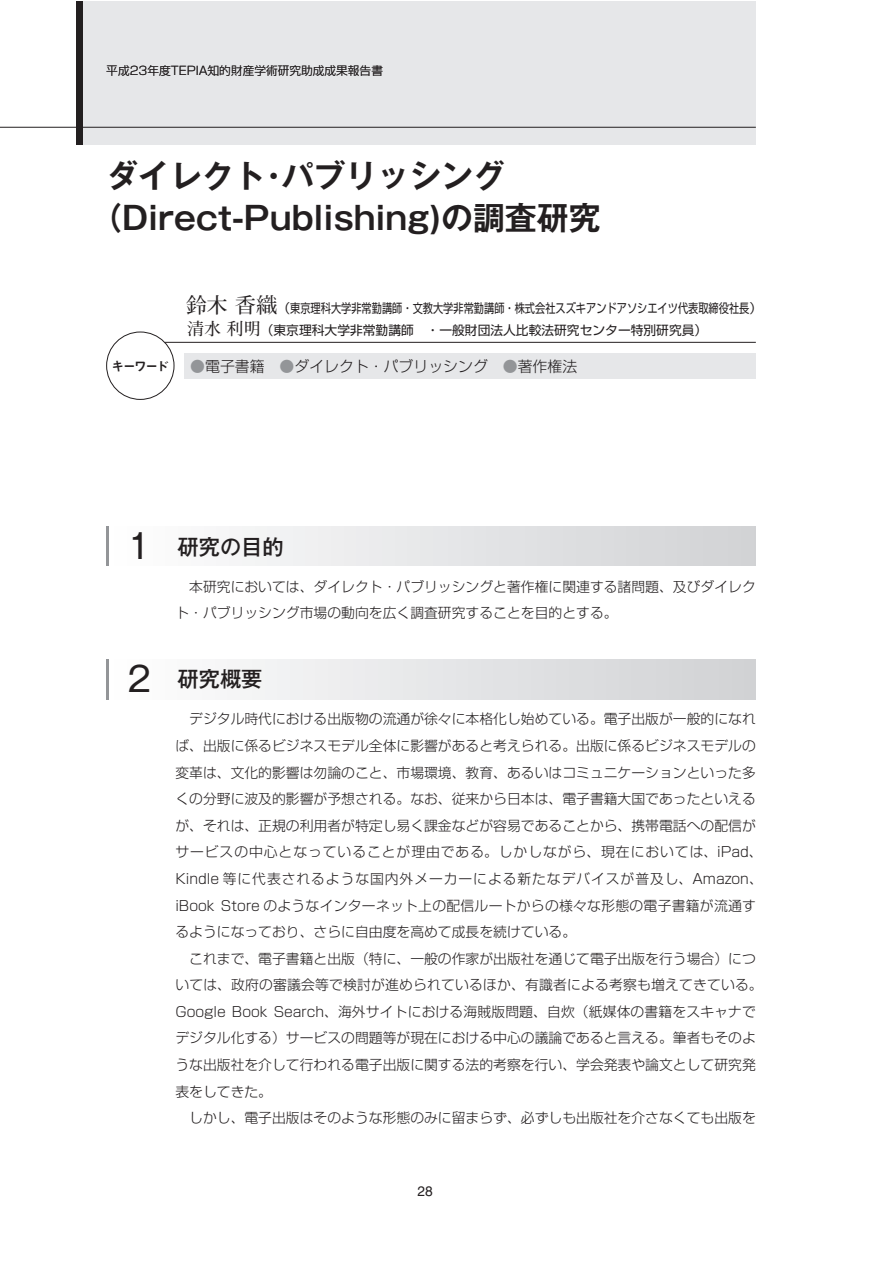
<style>
.page{position:relative;width:893px;height:1263px;background:#fff}
.page>*{position:absolute;margin:0;border:0;box-sizing:border-box;transform-origin:0 0}
.t1{font:700 31.95px/42.5px "Gothic MB101 Pro De";color:#231f20}
.t2{font:500 21.3px "Gothic MB101 Pro";color:#231f20}
.t3{font:300 14.85px "Shin Go Pro";color:#231f20}
.t4{font:300 13.8px/26.5px "Shin Go Pro";color:#231f20}
.t5{font:13.8px "Helvetica LT Std";color:#231f20}
.t6{font:12.75px/21.8px "Shin Go Pro";color:#231f20}
.t7{font:12.75px "Midashi Go Pro MB31";letter-spacing:-.115em;color:#231f20}
.t8{font:300 11.7px "Shin Go Pro";color:#231f20}
.s1{font-family:"Futo Min A101 Pro";font-weight:700;font-size:21.3px}
.s2{font-family:"Futo Min A101 Pro";font-weight:700;font-size:16.95px}
.s3{font-family:"Gothic MB101 Pro";color:#939598}
.s4{color:#939598}
.s5{font-weight:400;font-size:34.05px}
</style>
<div class="page">
<div style="left:106px;top:659px;width:650px;height:40px;background:linear-gradient(to right,#fefefe,#d0d1d4)"></div>
<hr style="left:106px;top:659px;width:3px;height:40px;background:#939598">
<div style="left:106px;top:526px;width:650px;height:40px;background:linear-gradient(to right,#fefefe,#d1d2d4)"></div>
<hr style="left:106px;top:526px;width:3px;height:40px;background:#939598">
<div style="left:82px;top:1px;width:674px;height:144px;background:#e6e7e9"></div>
<div style="left:77px;top:1px;width:6px;height:144px;background:#231f20"></div>
<div style="left:184px;top:353px;width:572px;height:25px;background:#e6e7e9"></div>
<hr style="left:0;top:127px;width:756px;height:1px;background:#231f20">
<div style="left:106px;top:332px;width:68px;height:68px;border:1px solid #231f20;border-radius:50%"></div>
<hr style="left:165px;top:342px;width:591px;height:1px;background:#231f20">
<p class="t8" style="left:106px;top:61px;width:278px">平成23年度TEPIA知的財産学術研究助成成果報告書</p>
<h1 class="t1" style="left:90px;top:150px;width:512px;text-indent:16px">ダイレクト・パブリッシング（Direct-Publishing)の調査研究</h1>
<p class="t6" style="left:185px;top:296px;width:578px"><span class="s1">鈴木 香織</span>（東京理科大学非常勤講師・文教大学非常勤講師・株式会社スズキアンドアソシエイツ代表取締役社長）<span class="s2">清水 利明</span>（東京理科大学非常勤講師　・一般財団法人比較法研究センター特別研究員）</p>
<p class="t7" style="left:112px;top:355px;width:58px">キーワード</p>
<p class="t3" style="left:190px;top:354px;width:388px"><span class="s3">●</span>電子書籍　<span class="s4">●</span>ダイレクト・パブリッシング　<span class="s4">●</span>著作権法</p>
<h2 class="t2" style="left:122px;top:529px;width:163px"><span class="s5">１</span>　研究の目的</h2>
<p class="t4" style="left:175px;top:571px;width:582px">　本研究においては、ダイレクト・パブリッシングと著作権に関連する諸問題、及びダイレクト・パブリッシング市場の動向を広く調査研究することを目的とする。</p>
<h2 class="t2" style="left:122px;top:662px;width:142px"><span class="s5">２</span>　研究概要</h2>
<p class="t4" style="left:175px;top:704px;width:589px">　デジタル時代における出版物の流通が徐々に本格化し始めている。電子出版が一般的になれば、出版に係るビジネスモデル全体に影響があると考えられる。出版に係るビジネスモデルの変革は、文化的影響は勿論のこと、市場環境、教育、あるいはコミュニケーションといった多くの分野に波及的影響が予想される。なお、従来から日本は、電子書籍大国であったといえるが、それは、正規の利用者が特定し易く課金などが容易であることから、携帯電話への配信がサービスの中心となっていることが理由である。しかしながら、現在においては、iPad、Kindle 等に代表されるような国内外メーカーによる新たなデバイスが普及し、Amazon、iBook Store のようなインターネット上の配信ルートからの様々な形態の電子書籍が流通するようになっており、さらに自由度を高めて成長を続けている。<br>　これまで、電子書籍と出版（特に、一般の作家が出版社を通じて電子出版を行う場合）については、政府の審議会等で検討が進められているほか、有識者による考察も増えてきている。Google Book Search、海外サイトにおける海賊版問題、自炊（紙媒体の書籍をスキャナでデジタル化する）サービスの問題等が現在における中心の議論であると言える。筆者もそのような出版社を介して行われる電子出版に関する法的考察を行い、学会発表や論文として研究発表をしてきた。<br>　しかし、電子出版はそのような形態のみに留まらず、必ずしも出版社を介さなくても出版を</p>
<p class="t5" style="left:418px;top:1183px;width:17px">28</p>
</div>
